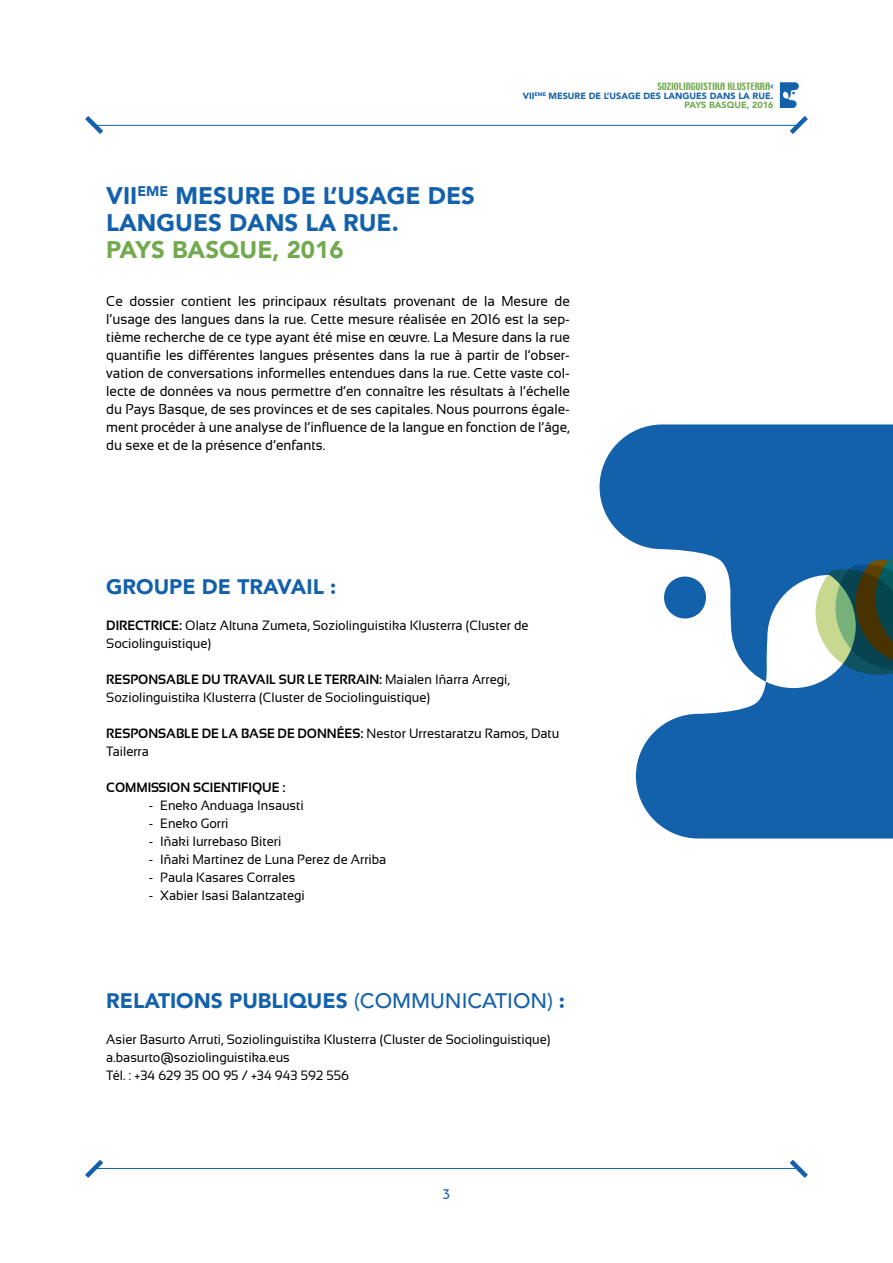
<style>
.page{position:relative;width:893px;height:1263px;background:#fff}
.page>*{position:absolute;margin:0;border:0;box-sizing:border-box;transform-origin:0 0}
.t1{font:900 24px/27px "Avenir";color:#1461ab}
.t2{font:900 24px "Avenir";color:#72a94f}
.t3{font:900 21px "Avenir";color:#1461ab}
.t4{font:14.25px/18px "Sansation";color:#000;text-align:justify;scale:.95 1}
.t5{font:13.5px/18px "Sansation";color:#000;scale:.95 1}
.t6{font:700 13.5px "Sansation";color:#000;scale:.95 1}
.t7{font:13.5px "Aller";color:#1461ab}
.t8{font:900 9px/9px "Avenir";color:#1461ab;text-align:right}
.t9{font:9px "Techno";color:#72a94f}
.s1{color:#1461ab}
.s2{color:#72a94f}
.s3{font-weight:700}
.s4{font-weight:500}
</style>
<div class="page">
<hr style="left:94px;top:1168px;width:705px;height:1px;background:#1461ab">
<svg style="left:789px;top:1159px;width:19px;height:19px"></svg>
<svg style="left:85px;top:1159px;width:19px;height:19px"></svg>
<hr style="left:94px;top:125px;width:705px;height:1px;background:#1461ab">
<svg style="left:780px;top:82px;width:28px;height:52px"></svg>
<svg style="left:85px;top:116px;width:23px;height:18px"></svg>
<svg style="left:600px;top:424px;width:293px;height:414px;fill:#1461ab"></svg>
<svg style="left:662px;top:574px;width:46px;height:47px"></svg>
<svg style="left:766px;top:549px;width:127px;height:139px"></svg>
<p class="t9" style="left:658px;top:80px;width:117px">SOZIOLINGUISTIKA KLUSTERRA<span class="s1">&lt;</span></p>
<p class="t8" style="left:523px;top:91px;width:252px">VII<sup>EME</sup> MESURE DE L’USAGE DES LANGUES DANS LA RUE.<br><span class="s2">PAYS BASQUE, 2016</span></p>
<h1 class="t1" style="left:106px;top:182px;width:370px">VII<sup>EME</sup> MESURE DE L’USAGE DES<br>LANGUES DANS LA RUE.</h1>
<h1 class="t2" style="left:106px;top:229px;width:239px">PAYS BASQUE, 2016</h1>
<p class="t4" style="left:106px;top:292px;width:489px">Ce dossier contient les principaux résultats provenant de la Mesure de l’usage des langues dans la rue. Cette mesure réalisée en 2016 est la sep&shy;tième recherche de ce type ayant été mise en œuvre. La Mesure dans la rue quantifie les différentes langues présentes dans la rue à partir de l’obser&shy;vation de conversations informelles entendues dans la rue. Cette vaste col&shy;lecte de données va nous permettre d’en connaître les résultats à l’échelle du Pays Basque, de ses provinces et de ses capitales. Nous pourrons égale&shy;ment procéder à une analyse de l’influence de la langue en fonction de l’âge, du sexe et de la présence d’enfants.</p>
<h2 class="t3" style="left:106px;top:569px;width:232px">GROUPE DE TRAVAIL :</h2>
<p class="t5" style="left:106px;top:616px;width:446px"><span class="s3">DIRECTRICE:</span> Olatz Altuna Zumeta, Soziolinguistika Klusterra (Cluster de<br>Sociolinguistique)</p>
<p class="t5" style="left:106px;top:670px;width:426px"><span class="s3">RESPONSABLE DU TRAVAIL SUR LE TERRAIN:</span> Maialen Iñarra Arregi,<br>Soziolinguistika Klusterra (Cluster de Sociolinguistique)</p>
<p class="t5" style="left:106px;top:724px;width:478px"><span class="s3">RESPONSABLE DE LA BASE DE DONNÉES:</span> Nestor Urrestaratzu Ramos, Datu<br>Tailerra</p>
<p class="t6" style="left:106px;top:780px;width:190px">COMMISSION SCIENTIFIQUE :</p>
<p class="t5" style="left:149px;top:796px;width:165px">- Eneko Anduaga Insausti</p>
<p class="t5" style="left:149px;top:814px;width:85px">- Eneko Gorri</p>
<p class="t5" style="left:149px;top:832px;width:141px">- Iñaki Iurrebaso Biteri</p>
<p class="t5" style="left:149px;top:850px;width:252px">- Iñaki Martinez de Luna Perez de Arriba</p>
<p class="t5" style="left:149px;top:868px;width:156px">- Paula Kasares Corrales</p>
<p class="t5" style="left:149px;top:886px;width:166px">- Xabier Isasi Balantzategi</p>
<h2 class="t3" style="left:106px;top:983px;width:460px">RELATIONS PUBLIQUES <span class="s4">(COMMUNICATION)</span> :</h2>
<p class="t5" style="left:106px;top:1030px;width:469px">Asier Basurto Arruti, Soziolinguistika Klusterra (Cluster de Sociolinguistique) a.basurto@soziolinguistika.eus<br>Tél. : +34 629 35 00 95 / +34 943 592 556</p>
<p class="t7" style="left:442px;top:1185px;width:10px">3</p>
</div>
